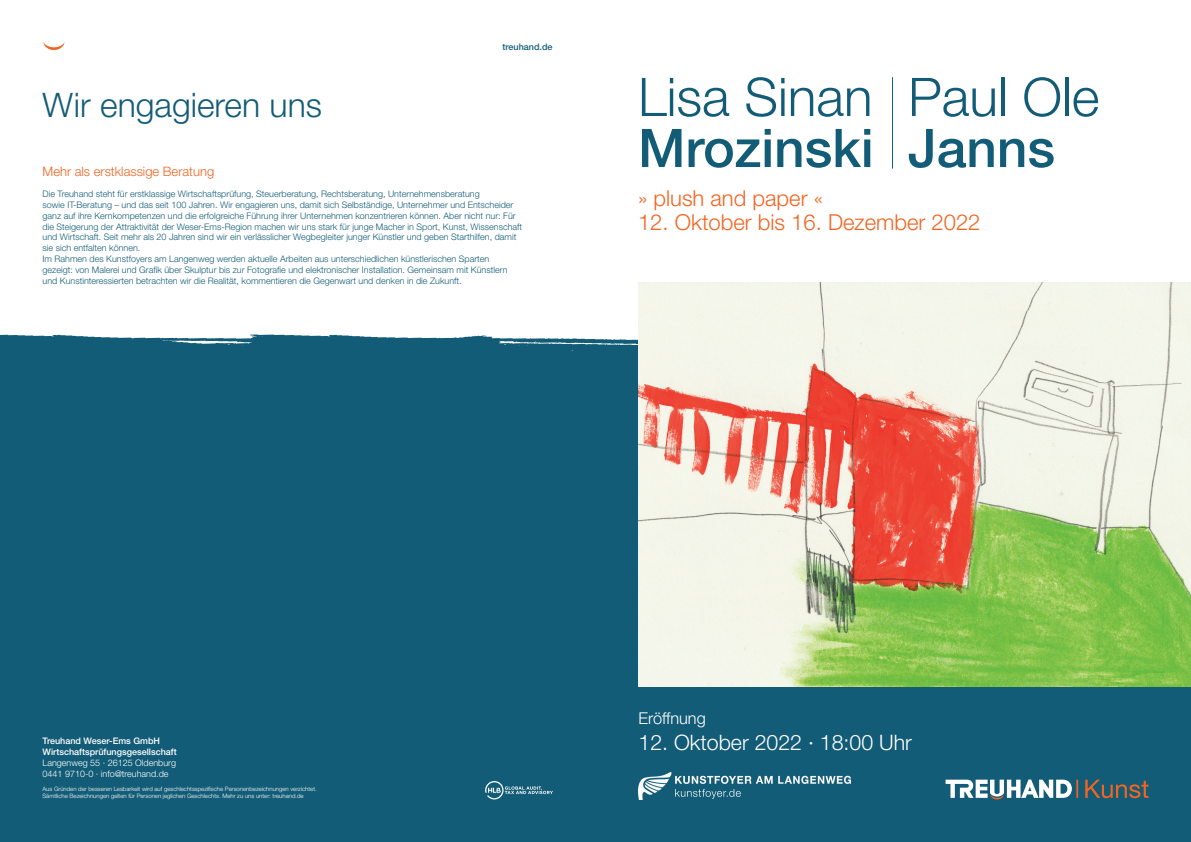
<style>
.page{position:relative;width:1191px;height:842px;background:#fff}
.page>*{position:absolute;margin:0;border:0;box-sizing:border-box;transform-origin:0 0}
.t1{font:300 53.3px "Helvetica Neue LT Std";color:#135c77}
.t2{font:500 53.3px "Helvetica Neue LT Std";color:#135c77}
.t3{font:300 33.7px "Helvetica Neue LT Std";color:#135c77}
.t4{font:300 22px "Helvetica Neue LT Std";color:#f36421}
.t5{font:300 21.3px "Helvetica Neue LT Std";color:#fff}
.t6{font:300 16.4px "Helvetica Neue LT Std";color:#fff}
.t7{font:300 13px "Helvetica Neue LT Std";color:#f36421}
.t8{font:300 9px/10.8px "Helvetica Neue LT Std";color:#135c77}
.t9{font:300 9px/10.8px "Helvetica Neue LT Std";color:#fff}
.t10{font:500 9px/10.8px "Helvetica Neue LT Std";color:#fff}
.t11{font:500 9px "Helvetica Neue LT Std";color:#135c77}
.t12{font:300 6px/7.2px "Helvetica Neue LT Std";color:#fff}
</style>
<div class="page">
<div style="left:0;top:357px;width:1191px;height:485px;background:#135c77"></div>
<img style="left:638px;top:772px;width:212px;height:27px">
<svg style="left:537px;top:348px;width:101px;height:9px"></svg>
<svg style="left:0;top:334px;width:537px;height:23px;fill:#135c77"></svg>
<svg style="left:14px;top:338px;width:30px;height:2px"></svg>
<svg style="left:84px;top:338px;width:554px;height:10px;background:#266982"></svg>
<img style="left:43px;top:42px;width:22px;height:8px">
<svg style="left:485px;top:781px;width:68px;height:18px"></svg>
<svg style="left:945px;top:779px;width:203px;height:20px"></svg>
<hr style="left:892px;top:77px;width:1px;height:92px;background:#135c77">
<img style="left:638px;top:283px;width:553px;height:403px">
<h2 class="t3" style="left:43px;top:84px;width:281px">Wir engagieren uns</h2>
<p class="t11" style="left:502px;top:41px;width:52px">treuhand.de</p>
<h3 class="t7" style="left:43px;top:163px;width:173px">Mehr als erstklassige Beratung</h3>
<p class="t8" style="left:43px;top:188px;width:481px">Die Treuhand steht für erstklassige Wirtschaftsprüfung, Steuerberatung, Rechtsberatung, Unternehmensberatung<br>sowie IT-Beratung – und das seit 100 Jahren. Wir engagieren uns, damit sich Selbständige, Unternehmer und Entscheider ganz auf ihre Kernkompetenzen und die erfolgreiche Führung ihrer Unternehmen konzentrieren können. Aber nicht nur: Für die Steigerung der Attraktivität der Weser-Ems-Region machen wir uns stark für junge Macher in Sport, Kunst, Wissenschaft und Wirtschaft. Seit mehr als 20 Jahren sind wir ein verlässlicher Wegbegleiter junger Künstler und geben Starthilfen, damit sie sich entfalten können.<br>Im Rahmen des Kunstfoyers am Langenweg werden aktuelle Arbeiten aus unterschiedlichen künstlerischen Sparten<br>gezeigt: von Malerei und Grafik über Skulptur bis zur Fotografie und elektronischer Installation. Gemeinsam mit Künstlern und Kunstinteressierten betrachten wir die Realität, kommentieren die Gegenwart und denken in die Zukunft.</p>
<h1 class="t1" style="left:638px;top:64px;width:236px">Lisa Sinan</h1>
<h1 class="t2" style="left:638px;top:116px;width:237px">Mrozinski</h1>
<h1 class="t1" style="left:908px;top:64px;width:193px">Paul Ole</h1>
<h1 class="t2" style="left:908px;top:116px;width:148px">Janns</h1>
<h3 class="t4" style="left:638px;top:184px;width:186px">» plush and paper «</h3>
<h3 class="t4" style="left:638px;top:208px;width:344px">12. Oktober bis 16. Dezember 2022</h3>
<p class="t10" style="left:43px;top:736px;width:136px">Treuhand Weser-Ems GmbH<br>Wirtschaftsprüfungsgesellschaft</p>
<p class="t9" style="left:43px;top:757px;width:135px">Langenweg 55 · 26125 Oldenburg<br>0441 9710-0 · info@treuhand.de</p>
<p class="t12" style="left:43px;top:785px;width:276px">Aus Gründen der besseren Lesbarkeit wird auf geschlechtsspezifische Personenbezeichnungen verzichtet.<br>Sämtliche Bezeichnungen gelten für Personen jeglichen Geschlechts. Mehr zu uns unter: treuhand.de</p>
<h3 class="t6" style="left:638px;top:709px;width:69px">Eröffnung</h3>
<h3 class="t5" style="left:638px;top:729px;width:275px">12. Oktober 2022 · 18:00 Uhr</h3>
</div>
